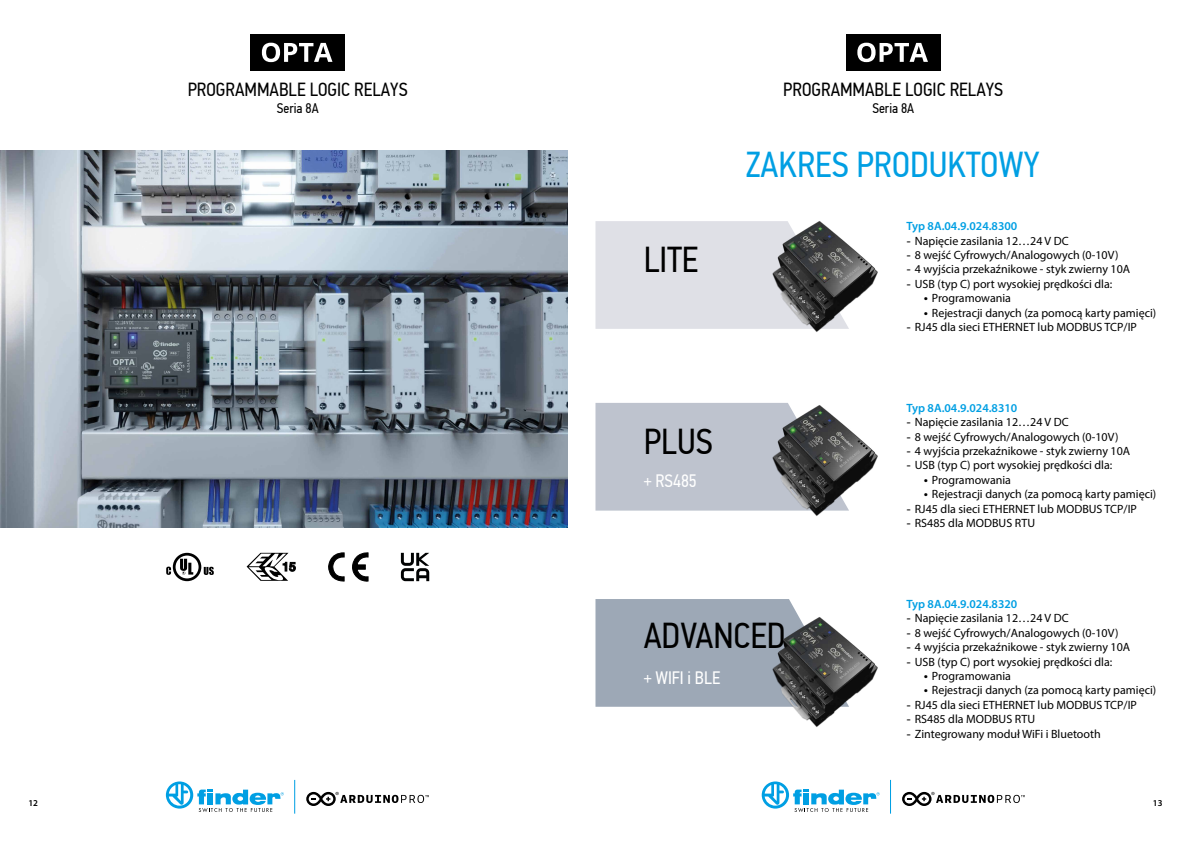
<style>
.page{position:relative;width:1191px;height:842px;background:#fff}
.page>*{position:absolute;margin:0;border:0;box-sizing:border-box;transform-origin:0 0}
.t1{font:36px "PF Din Text Cond Pro";color:#009fe3}
.t2{font:36px "PF Din Text Cond Pro";color:#000}
.t3{font:19px "PF Din Text Cond Pro";color:#000}
.t4{font:18px "PF Din Text Cond Pro";color:#fff}
.t5{font:14px "PF Din Text Cond Pro";color:#000}
.t6{font:12px "Myriad Pro";color:#000}
.t7{font:600 12px "Myriad Pro";color:#009fe3}
.t8{font:600 9px "Myriad Pro";color:#000}
.s1{font-family:"PF Din Text Cond Pro"}
</style>
<div class="page">
<svg style="left:166px;top:781px;width:118px;height:31px"></svg>
<svg style="left:306px;top:792px;width:123px;height:14px"></svg>
<hr style="left:294px;top:780px;width:1px;height:34px;background:#009fe3">
<svg style="left:761px;top:781px;width:118px;height:31px"></svg>
<svg style="left:902px;top:792px;width:122px;height:14px"></svg>
<hr style="left:890px;top:780px;width:1px;height:34px;background:#009fe3">
<div style="left:250px;top:34px;width:95px;height:36px;background:#000"></div>
<svg style="left:262px;top:43px;width:70px;height:19px"></svg>
<div style="left:846px;top:34px;width:94px;height:36px;background:#000"></div>
<svg style="left:857px;top:43px;width:71px;height:19px"></svg>
<div style="left:595px;top:221px;width:176px;height:108px;background:#dfe0e6"></div>
<div style="left:595px;top:599px;width:202px;height:108px;background:#9da8b6"></div>
<div style="left:595px;top:403px;width:176px;height:108px;background:#bec3ce"></div>
<svg style="left:401px;top:553px;width:28px;height:28px"></svg>
<svg style="left:328px;top:553px;width:16px;height:28px"></svg>
<svg style="left:352px;top:553px;width:16px;height:28px"></svg>
<svg style="left:204px;top:567px;width:10px;height:8px"></svg>
<div style="left:173px;top:553px;width:28px;height:28px;border:3px solid #000;border-radius:50%"></div>
<svg style="left:166px;top:567px;width:5px;height:8px"></svg>
<svg style="left:180px;top:559px;width:13px;height:16px"></svg>
<svg style="left:247px;top:553px;width:49px;height:28px"></svg>
<img style="left:771px;top:221px;width:107px;height:111px">
<img style="left:771px;top:403px;width:107px;height:113px">
<img style="left:771px;top:614px;width:107px;height:113px">
<img style="left:0;top:150px;width:567px;height:377px">
<h2 class="t3" style="left:188px;top:78px;width:222px">PROGRAMMABLE LOGIC RELAYS</h2>
<p class="t5" style="left:277px;top:100px;width:43px">Seria 8A</p>
<h1 class="t2" style="left:643px;top:238px;width:56px">LITE</h1>
<h1 class="t2" style="left:643px;top:420px;width:71px">PLUS</h1>
<h3 class="t4" style="left:643px;top:470px;width:55px">+ RS485</h3>
<h2 class="t3" style="left:783px;top:78px;width:222px">PROGRAMMABLE LOGIC RELAYS</h2>
<p class="t5" style="left:872px;top:100px;width:43px">Seria 8A</p>
<h1 class="t1" style="left:745px;top:144px;width:295px">ZAKRES PRODUKTOWY</h1>
<p class="t7" style="left:906px;top:218px;width:112px">Typ 8A.04.9.024.8300</p>
<p class="t6" style="left:906px;top:233px;width:164px"><span class="s1">-</span> Napięcie zasilania 12…24 V DC</p>
<p class="t6" style="left:906px;top:247px;width:214px"><span class="s1">-</span> 8 wejść Cyfrowych/Analogowych (0-10V)</p>
<p class="t6" style="left:906px;top:262px;width:225px"><span class="s1">-</span> 4 wyjścia przekaźnikowe - styk zwierny 10A</p>
<p class="t6" style="left:906px;top:276px;width:207px"><span class="s1">-</span> USB (typ C) port wysokiej prędkości dla:</p>
<p class="t6" style="left:923px;top:291px;width:89px"><span class="s1">•</span> Programowania</p>
<p class="t6" style="left:923px;top:305px;width:234px"><span class="s1">•</span> Rejestracji danych (za pomocą karty pamięci)</p>
<p class="t6" style="left:906px;top:319px;width:232px"><span class="s1">-</span> RJ45 dla sieci ETHERNET lub MODBUS TCP/IP</p>
<p class="t7" style="left:906px;top:400px;width:112px">Typ 8A.04.9.024.8310</p>
<p class="t6" style="left:906px;top:415px;width:164px"><span class="s1">-</span> Napięcie zasilania 12…24 V DC</p>
<p class="t6" style="left:906px;top:429px;width:214px"><span class="s1">-</span> 8 wejść Cyfrowych/Analogowych (0-10V)</p>
<p class="t6" style="left:906px;top:444px;width:225px"><span class="s1">-</span> 4 wyjścia przekaźnikowe - styk zwierny 10A</p>
<p class="t6" style="left:906px;top:458px;width:207px"><span class="s1">-</span> USB (typ C) port wysokiej prędkości dla:</p>
<p class="t6" style="left:923px;top:472px;width:89px"><span class="s1">•</span> Programowania</p>
<p class="t6" style="left:923px;top:487px;width:234px"><span class="s1">•</span> Rejestracji danych (za pomocą karty pamięci)</p>
<p class="t6" style="left:906px;top:501px;width:232px"><span class="s1">-</span> RJ45 dla sieci ETHERNET lub MODBUS TCP/IP</p>
<p class="t6" style="left:906px;top:516px;width:130px"><span class="s1">-</span> RS485 dla MODBUS RTU</p>
<h1 class="t2" style="left:643px;top:615px;width:143px">ADVANCED</h1>
<h3 class="t4" style="left:643px;top:668px;width:78px">+ WIFI i BLE</h3>
<p class="t7" style="left:906px;top:596px;width:112px">Typ 8A.04.9.024.8320</p>
<p class="t6" style="left:906px;top:611px;width:164px"><span class="s1">-</span> Napięcie zasilania 12…24 V DC</p>
<p class="t6" style="left:906px;top:625px;width:214px"><span class="s1">-</span> 8 wejść Cyfrowych/Analogowych (0-10V)</p>
<p class="t6" style="left:906px;top:640px;width:225px"><span class="s1">-</span> 4 wyjścia przekaźnikowe - styk zwierny 10A</p>
<p class="t6" style="left:906px;top:654px;width:207px"><span class="s1">-</span> USB (typ C) port wysokiej prędkości dla:</p>
<p class="t6" style="left:923px;top:669px;width:89px"><span class="s1">•</span> Programowania</p>
<p class="t6" style="left:923px;top:683px;width:234px"><span class="s1">•</span> Rejestracji danych (za pomocą karty pamięci)</p>
<p class="t6" style="left:906px;top:697px;width:232px"><span class="s1">-</span> RJ45 dla sieci ETHERNET lub MODBUS TCP/IP</p>
<p class="t6" style="left:906px;top:712px;width:130px"><span class="s1">-</span> RS485 dla MODBUS RTU</p>
<p class="t6" style="left:906px;top:726px;width:196px"><span class="s1">-</span> Zintegrowany moduł WiFi i Bluetooth</p>
<p class="t8" style="left:28px;top:797px;width:11px">12</p>
<p class="t8" style="left:1153px;top:797px;width:11px">13</p>
</div>
